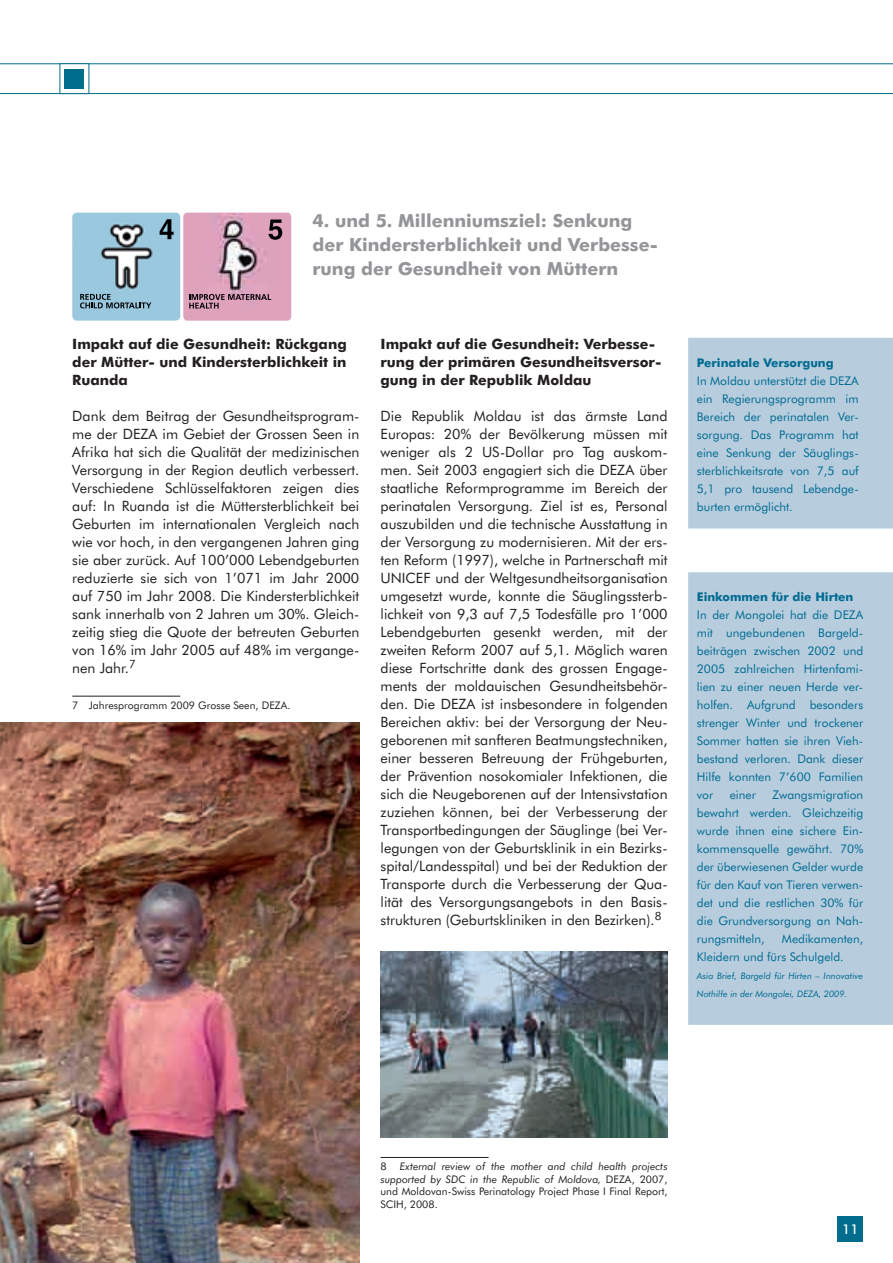
<style>
.page{position:relative;width:893px;height:1263px;background:#fff}
.page>*{position:absolute;margin:0;border:0;box-sizing:border-box;transform-origin:0 0}
.t1{font:700 18px/24px "Futura BT";color:#939598}
.t2{font:14.25px/18px "Futura BT";color:#231f20;text-align:justify}
.t3{font:700 14.25px/18px "Futura BT";color:#231f20}
.t4{font:500 13.5px "Futura BT";color:#fff}
.t5{font:12px/18px "Futura BT";color:#006a91;text-align:justify}
.t6{font:700 12px "Futura BT";color:#006a91}
.t7{font:italic 10.5px/12.6px "Futura BT";color:#231f20;text-align:justify}
.t8{font:10.5px "Futura BT";color:#231f20}
.t9{font:italic 9px/18px "Futura BT";color:#006a91}
.s1{font-style:normal}
</style>
<div class="page">
<hr style="left:0;top:63px;width:892px;height:1px;background:#006d8c">
<hr style="left:0;top:93px;width:892px;height:1px;background:#006d8c">
<div style="left:60px;top:63px;width:29px;height:31px;background:#fff;border:1px solid #006d8c"></div>
<div style="left:65px;top:69px;width:19px;height:19px;background:#006d8c"></div>
<div style="left:838px;top:1216px;width:25px;height:26px;background:#006d8c"></div>
<hr style="left:381px;top:1157px;width:108px;height:1px;background:#231f20">
<img style="left:183px;top:213px;width:108px;height:108px">
<svg style="left:269px;top:219px;width:13px;height:21px"></svg>
<svg style="left:189px;top:294px;width:82px;height:14px"></svg>
<img style="left:72px;top:213px;width:108px;height:108px">
<svg style="left:160px;top:219px;width:14px;height:20px"></svg>
<svg style="left:80px;top:294px;width:71px;height:14px"></svg>
<img style="left:0;top:723px;width:359px;height:540px">
<img style="left:381px;top:951px;width:287px;height:187px">
<div style="left:688px;top:337px;width:204px;height:192px;background:#b7cdde"></div>
<hr style="left:72px;top:696px;width:108px;height:1px;background:#231f20">
<div style="left:688px;top:572px;width:204px;height:453px;background:#b7cdde"></div>
<p class="t1" style="left:313px;top:208px;width:347px">4. und 5. Millenniumsziel: Senkung der Kindersterblichkeit und Verbesse&shy;rung der Gesundheit von Müttern</p>
<p class="t3" style="left:72px;top:335px;width:276px;text-align:justify">Impakt auf die Gesundheit: Rückgang der Mütter- und Kindersterblichkeit in Ruanda</p>
<p class="t2" style="left:72px;top:407px;width:289px">Dank dem Beitrag der Gesundheitsprogram&shy;me der DEZA im Gebiet der Grossen Seen in Afrika hat sich die Qualität der medizinischen Versorgung in der Region deutlich verbessert.<br>Verschiedene Schlüsselfaktoren zeigen dies auf: In Ruanda ist die Müttersterblichkeit bei Geburten im internationalen Vergleich nach wie vor hoch, in den vergangenen Jahren ging sie aber zurück. Auf 100’000 Lebendgeburten reduzierte sie sich von 1’071 im Jahr 2000 auf 750 im Jahr 2008. Die Kindersterblichkeit sank innerhalb von 2 Jahren um 30%. Gleich&shy;zeitig stieg die Quote der betreuten Geburten von 16% im Jahr 2005 auf 48% im vergange&shy;nen Jahr.<sup>7</sup></p>
<p class="t8" style="left:72px;top:699px;width:220px">7 Jahresprogramm 2009 Grosse Seen, DEZA.</p>
<p class="t3" style="left:381px;top:335px;width:282px">Impakt auf die Gesundheit: Verbesse&shy;rung der primären Gesundheitsversor&shy;gung in der Republik Moldau</p>
<p class="t2" style="left:381px;top:407px;width:289px">Die Republik Moldau ist das ärmste Land Europas: 20% der Bevölkerung müssen mit weniger als 2 US-Dollar pro Tag auskom&shy;men. Seit 2003 engagiert sich die DEZA über staatliche Reformprogramme im Bereich der perinatalen Versorgung. Ziel ist es, Personal auszubilden und die technische Ausstattung in der Versorgung zu modernisieren. Mit der ers&shy;ten Reform (1997), welche in Partnerschaft mit UNICEF und der Weltgesundheitsorganisation umgesetzt wurde, konnte die Säuglingssterb&shy;lichkeit von 9,3 auf 7,5 Todesfälle pro 1’000<br>Lebendgeburten gesenkt werden, mit der zweiten Reform 2007 auf 5,1. Möglich waren diese Fortschritte dank des grossen Engage&shy;ments der moldauischen Gesundheitsbehör&shy;den. Die DEZA ist insbesondere in folgenden Bereichen aktiv: bei der Versorgung der Neu&shy;geborenen mit sanfteren Beatmungstechniken, einer besseren Betreuung der Frühgeburten, der Prävention nosokomialer Infektionen, die sich die Neugeborenen auf der Intensivstation zuziehen können, bei der Verbesserung der Transportbedingungen der Säuglinge (bei Ver&shy;legungen von der Geburtsklinik in ein Bezirks&shy;spital/Landesspital) und bei der Reduktion der Transporte durch die Verbesserung der Qua&shy;lität des Versorgungsangebots in den Basis&shy;strukturen (Geburtskliniken in den Bezirken).<sup>8</sup></p>
<p class="t6" style="left:697px;top:355px;width:138px">Perinatale Versorgung</p>
<p class="t5" style="left:697px;top:371px;width:163px">In Moldau unterstützt die DEZA ein Regierungsprogramm im Bereich der perinatalen Ver&shy;sorgung. Das Programm hat eine Senkung der Säuglings&shy;sterblichkeitsrate von 7,5 auf 5,1 pro tausend Lebendge&shy;burten ermöglicht.</p>
<p class="t6" style="left:697px;top:589px;width:158px">Einkommen für die Hirten</p>
<p class="t5" style="left:697px;top:605px;width:168px">In der Mongolei hat die DEZA mit ungebundenen Bargeld&shy;beiträgen zwischen 2002 und 2005 zahlreichen Hirtenfami&shy;lien zu einer neuen Herde ver&shy;holfen. Aufgrund besonders strenger Winter und trockener Sommer hatten sie ihren Vieh&shy;bestand verloren. Dank dieser Hilfe konnten 7’600 Familien vor</p>
<p class="t5" style="left:697px;top:785px;width:168px;text-indent:75px">Zwangsmigration bewahrt werden. Gleichzeitig wurde ihnen eine sichere Ein&shy;kommensquelle gewährt. 70% der überwiesenen Gelder wurde für den Kauf von Tieren verwen&shy;det und die restlichen 30% für die Grundversorgung an Nah&shy;rungsmitteln,</p>
<p class="t5" style="left:730px;top:785px;width:28px">einer</p>
<p class="t5" style="left:697px;top:929px;width:168px;text-indent:85px">Medikamenten,<br>Kleidern und fürs Schulgeld.</p>
<p class="t9" style="left:697px;top:966px;width:168px">Asia Brief, Bargeld für Hirten – Innovative<br>Nothilfe in der Mongolei, DEZA, 2009.</p>
<p class="t7" style="left:381px;top:1160px;width:289px"><span class="s1">8</span> External review of the mother and child health projects supported by SDC in the Republic of Moldova, <span class="s1">DEZA, 2007, und Moldovan-Swiss Perinatology Project Phase I Final Report, SCIH, 2008.</span></p>
<p class="t4" style="left:842px;top:1220px;width:18px">11</p>
</div>
